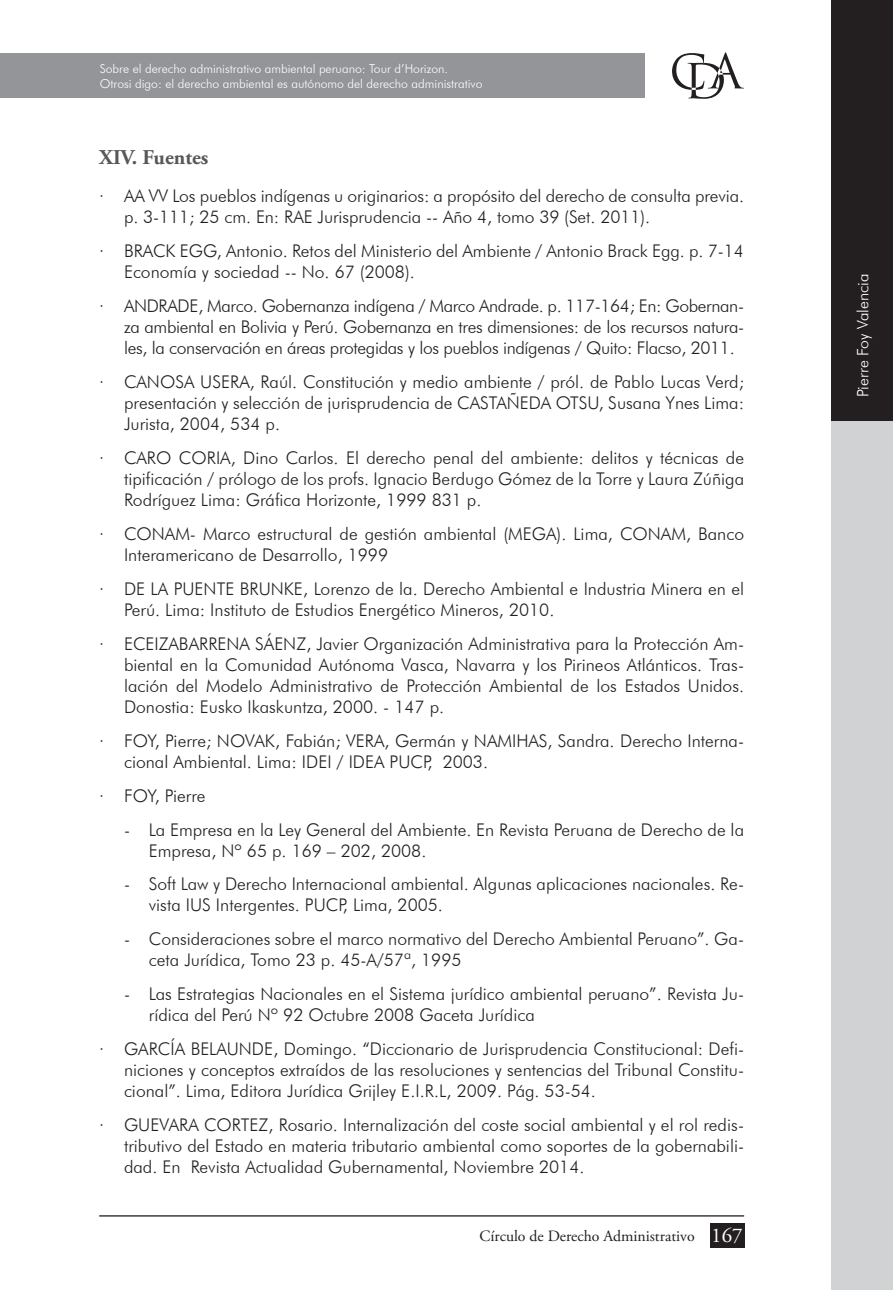
<style>
.page{position:relative;width:893px;height:1290px;background:#fff}
.page>*{position:absolute;margin:0;border:0;box-sizing:border-box;transform-origin:0 0}
.t1{font:700 21px "Adobe Garamond Pro";color:#57585a}
.t2{font:300 17.5px/21px "Futura BT";color:#231f20}
.t3{font:15.75px "Adobe Garamond Pro";color:#231f20}
.t4{font:300 15.75px "Futura BT";color:#fff}
.t5{font:300 12.25px/14.7px "Futura BT";color:#fff}
.s1{font-size:21px;color:#fff}
</style>
<div class="page">
<div style="left:832px;top:0;width:61px;height:422px;background:#231f20"></div>
<div style="left:832px;top:422px;width:61px;height:868px;background:#d1d2d4"></div>
<div style="left:0;top:53px;width:645px;height:45px;background:#939598"></div>
<svg style="left:672px;top:52px;width:72px;height:47px"></svg>
<div style="left:710px;top:1223px;width:34px;height:25px;background:#231f20"></div>
<hr style="left:99px;top:1215px;width:645px;height:1px;background:#231f20">
<p class="t5" style="left:100px;top:61px;width:384px">Sobre el derecho administrativo ambiental peruano: Tour d’Horizon.<br>Otrosi digo: el derecho ambiental es autónomo del derecho administrativo</p>
<p class="t1" style="left:99px;top:145px;width:111px">XIV. Fuentes</p>
<p class="t2" style="left:124px;top:186px;width:622px;text-indent:-25px">· AA VV Los pueblos indígenas u originarios: a propósito del derecho de consulta previa. p. 3-111; 25 cm. En: RAE Jurisprudencia -- Año 4, tomo 39 (Set. 2011).</p>
<p class="t2" style="left:124px;top:240px;width:621px;text-indent:-25px">· BRACK EGG, Antonio. Retos del Ministerio del Ambiente / Antonio Brack Egg. p. 7-14<br>Economía y sociedad -- No. 67 (2008).</p>
<p class="t2" style="left:124px;top:295px;width:622px;text-align:justify;text-indent:-25px">· ANDRADE, Marco. Gobernanza indígena / Marco Andrade. p. 117-164; En: Gobernan&shy;za ambiental en Bolivia y Perú. Gobernanza en tres dimensiones: de los recursos natura&shy;les, la conservación en áreas protegidas y los pueblos indígenas / Quito: Flacso, 2011.</p>
<p class="t2" style="left:124px;top:371px;width:622px;text-align:justify;text-indent:-25px">· CANOSA USERA, Raúl. Constitución y medio ambiente / pról. de Pablo Lucas Verd; presentación y selección de jurisprudencia de CASTAÑEDA OTSU, Susana Ynes Lima:<br>Jurista, 2004, 534 p.</p>
<p class="t2" style="left:124px;top:447px;width:622px;text-align:justify;text-indent:-25px">· CARO CORIA, Dino Carlos. El derecho penal del ambiente: delitos y técnicas de tipificación / prólogo de los profs. Ignacio Berdugo Gómez de la Torre y Laura Zúñiga Rodríguez Lima: Gráfica Horizonte, 1999 831 p.</p>
<p class="t2" style="left:124px;top:523px;width:622px;text-indent:-25px">· CONAM- Marco estructural de gestión ambiental (MEGA). Lima, CONAM, Banco<br>Interamericano de Desarrollo, 1999</p>
<p class="t2" style="left:124px;top:578px;width:622px;text-indent:-25px">· DE LA PUENTE BRUNKE, Lorenzo de la. Derecho Ambiental e Industria Minera en el<br>Perú. Lima: Instituto de Estudios Energético Mineros, 2010.</p>
<p class="t2" style="left:124px;top:633px;width:622px;text-align:justify;text-indent:-25px">· ECEIZABARRENA SÁENZ, Javier Organización Administrativa para la Protección Am&shy;biental en la Comunidad Autónoma Vasca, Navarra y los Pirineos Atlánticos. Tras&shy;lación del Modelo Administrativo de Protección Ambiental de los Estados Unidos.<br>Donostia: Eusko Ikaskuntza, 2000. - 147 p.</p>
<p class="t2" style="left:124px;top:730px;width:622px;text-indent:-25px">· FOY, Pierre; NOVAK, Fabián; VERA, Germán y NAMIHAS, Sandra. Derecho Interna&shy;cional Ambiental. Lima: IDEI / IDEA PUCP, 2003.</p>
<p class="t2" style="left:99px;top:785px;width:108px">· FOY, Pierre</p>
<p class="t2" style="left:149px;top:819px;width:597px;text-indent:-25px">- La Empresa en la Ley General del Ambiente. En Revista Peruana de Derecho de la<br>Empresa, Nº 65 p. 169 – 202, 2008.</p>
<p class="t2" style="left:149px;top:873px;width:597px;text-indent:-25px">- Soft Law y Derecho Internacional ambiental. Algunas aplicaciones nacionales. Re&shy;vista IUS Intergentes. PUCP, Lima, 2005.</p>
<p class="t2" style="left:149px;top:928px;width:597px;text-indent:-25px">- Consideraciones sobre el marco normativo del Derecho Ambiental Peruano”. Ga&shy;ceta Jurídica, Tomo 23 p. 45-A/57ª, 1995</p>
<p class="t2" style="left:149px;top:983px;width:597px;text-indent:-25px">- Las Estrategias Nacionales en el Sistema jurídico ambiental peruano”. Revista Ju&shy;rídica del Perú Nº 92 Octubre 2008 Gaceta Jurídica</p>
<p class="t2" style="left:124px;top:1038px;width:622px;text-align:justify;text-indent:-25px">· GARCÍA BELAUNDE, Domingo. “Diccionario de Jurisprudencia Constitucional: Defi&shy;niciones y conceptos extraídos de las resoluciones y sentencias del Tribunal Constitu&shy;cional”. Lima, Editora Jurídica Grijley E.I.R.L, 2009. Pág. 53-54.</p>
<p class="t2" style="left:124px;top:1114px;width:622px;text-align:justify;text-indent:-25px">· GUEVARA CORTEZ, Rosario. Internalización del coste social ambiental y el rol redis&shy;tributivo del Estado en materia tributario ambiental como soportes de la gobernabili&shy;dad. En Revista Actualidad Gubernamental, Noviembre 2014.</p>
<p class="t3" style="left:480px;top:1227px;width:265px">Círculo de Derecho Administrativo <span class="s1">167</span></p>
<p class="t4" style="left:853px;top:397px;width:125px;rotate:-90deg">Pierre Foy Valencia</p>
</div>
